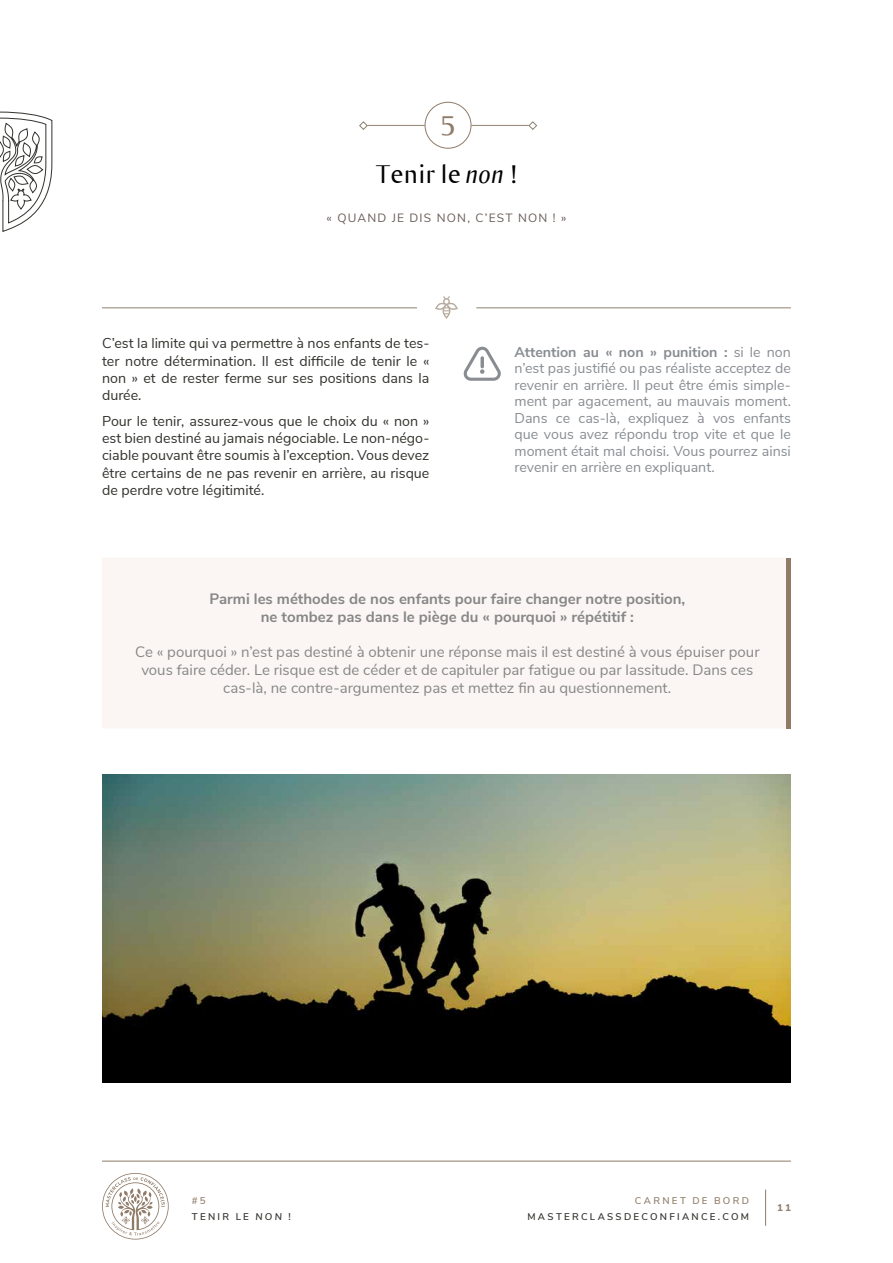
<style>
.page{position:relative;width:893px;height:1263px;background:#fff}
.page>*{position:absolute;margin:0;border:0;box-sizing:border-box;transform-origin:0 0}
.t1{font:30px "Ogirema";color:#8f7b68}
.t2{font:27px "Ogirema";letter-spacing:.01em;color:#000}
.t3{font:15px/18px "Nunito Sans";color:#878787;text-align:center}
.t4{font:700 15px/18px "Nunito Sans";color:#878787;text-align:center}
.t5{font:14.25px/17.2px "Nunito Sans";color:#31332d;text-align:justify}
.t6{font:14.25px/16.5px "Nunito Sans";color:#898d92;text-align:justify}
.t7{font:12px "Nunito Sans";letter-spacing:.1em;color:#695c57}
.t8{font:600 9.75px/15.6px "Nunito Sans";letter-spacing:.235em;color:#31332d}
.t9{font:600 9.75px "Nunito Sans";letter-spacing:.23em;color:#94806d}
.t10{font:800 9.75px "Nunito Sans";color:#94806d}
.s1{font-style:italic}
.s2{font-weight:700}
.s3{color:#94806d}
</style>
<div class="page">
<hr style="left:102px;top:1161px;width:689px;height:1px;background:#8f7b68">
<hr style="left:765px;top:1190px;width:1px;height:36px;background:#8f7b68">
<svg style="left:102px;top:1173px;width:67px;height:66px"></svg>
<div style="left:102px;top:558px;width:685px;height:170px;background:#fbf6f3"></div>
<hr style="left:787px;top:558px;width:4px;height:170px;background:#8f7b68">
<hr style="left:471px;top:125px;width:58px;height:1px;background:#8e836f">
<hr style="left:367px;top:125px;width:58px;height:1px;background:#8e836f">
<div style="left:425px;top:102px;width:46px;height:46px;border:1px solid #8f7b68;border-radius:50%"></div>
<svg style="left:359px;top:121px;width:9px;height:9px"></svg>
<svg style="left:528px;top:121px;width:9px;height:9px"></svg>
<svg style="left:0;top:112px;width:52px;height:120px"></svg>
<svg style="left:435px;top:296px;width:23px;height:23px"></svg>
<hr style="left:476px;top:308px;width:315px;height:1px;background:#8e836f">
<hr style="left:102px;top:308px;width:315px;height:1px;background:#8e836f">
<svg style="left:463px;top:347px;width:38px;height:34px"></svg>
<img style="left:102px;top:774px;width:689px;height:309px">
<h1 class="t1" style="left:440px;top:107px;width:17px">5</h1>
<h2 class="t2" style="left:376px;top:158px;width:143px">Tenir le <span class="s1">non</span> !</h2>
<p class="t7" style="left:327px;top:209px;width:241px">« QUAND JE DIS NON, C’EST NON ! »</p>
<p class="t5" style="left:102px;top:334px;width:329px">C’est la limite qui va permettre à nos enfants de tes&shy;ter notre détermination. Il est difficile de tenir le « non » et de rester ferme sur ses positions dans la durée.</p>
<p class="t5" style="left:102px;top:411px;width:329px">Pour le tenir, assurez-vous que le choix du « non » est bien destiné au jamais négociable. Le non-négo&shy;ciable pouvant être soumis à l’exception. Vous devez être certains de ne pas revenir en arrière, au risque de perdre votre légitimité.</p>
<p class="t6" style="left:514px;top:343px;width:278px"><span class="s2">Attention au « non » punition :</span> si le non n’est pas justifié ou pas réaliste acceptez de revenir en arrière. Il peut être émis simple&shy;ment par agacement, au mauvais moment.<br>Dans ce cas-là, expliquez à vos enfants que vous avez répondu trop vite et que le moment était mal choisi. Vous pourrez ainsi revenir en arrière en expliquant.</p>
<p class="t4" style="left:209px;top:589px;width:477px">Parmi les méthodes de nos enfants pour faire changer notre position, ne tombez pas dans le piège du « pourquoi » répétitif :</p>
<p class="t3" style="left:135px;top:642px;width:626px">Ce « pourquoi » n’est pas destiné à obtenir une réponse mais il est destiné à vous épuiser pour vous faire céder. Le risque est de céder et de capituler par fatigue ou par lassitude. Dans ces cas-là, ne contre-argumentez pas et mettez fin au questionnement.</p>
<p class="t8" style="left:192px;top:1192px;width:100px"><span class="s3">#5<br></span>TENIR LE <span class="s1">NON</span> !</p>
<p class="t9" style="left:635px;top:1193px;width:116px">CARNET DE BORD</p>
<p class="t8" style="left:527px;top:1208px;width:223px">MASTERCLASSDECONFIANCE.COM</p>
<p class="t10" style="left:777px;top:1201px;width:15px">11</p>
</div>
